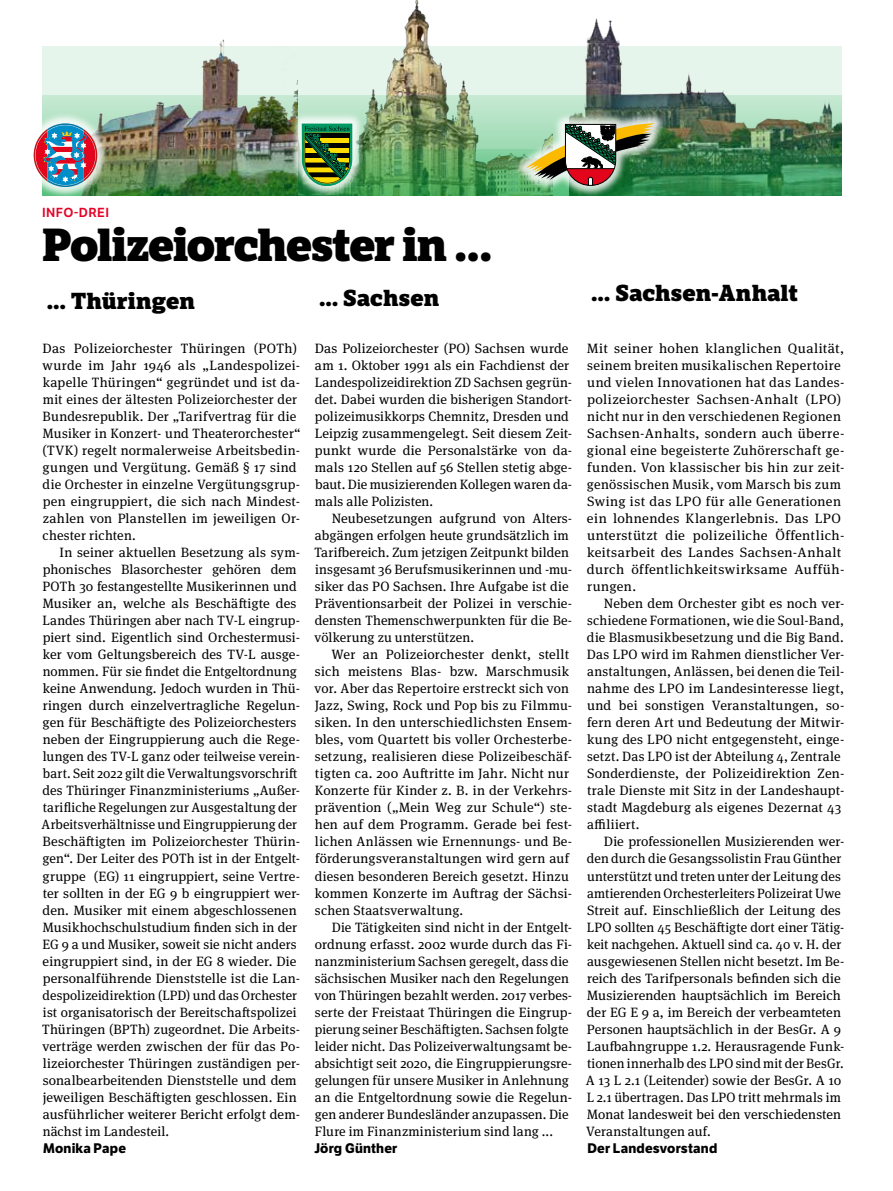
<style>
.page{position:relative;width:893px;height:1191px;background:#fff}
.page>*{position:absolute;margin:0;border:0;box-sizing:border-box;transform-origin:0 0}
.t1{font:800 45px "LFT Etica Sheriff";letter-spacing:-.03em;color:#000}
.t2{font:800 22.5px "LFT Etica Sheriff";letter-spacing:.005em;color:#000}
.t3{font:13.5px/17px "Meta Serif Pro";letter-spacing:.01em;color:#000}
.t4{font:13.5px/17px "Meta Serif Pro";letter-spacing:.03em;color:#000;scale:1.04 1}
.t5{font:700 13.5px "LFT Etica";letter-spacing:.015em;color:#000}
.t6{font:12.75px "LFT Etica SB";letter-spacing:.03em;color:#e40428}
</style>
<div class="page">
<div style="left:42px;top:47px;width:799px;height:149px;background:#e6f5eb"></div>
<img style="left:297px;top:0;width:255px;height:96px">
<img style="left:569px;top:18px;width:273px;height:178px">
<img style="left:42px;top:96px;width:799px;height:53px">
<img style="left:82px;top:39px;width:215px;height:110px">
<img style="left:109px;top:149px;width:732px;height:47px">
<div style="left:290px;top:111px;width:74px;height:87px;background:#fff;opacity:.84"></div>
<svg style="left:302px;top:124px;width:50px;height:62px;background:#4b7630"></svg>
<div style="left:22px;top:112px;width:87px;height:87px;background:#fff;opacity:.84"></div>
<img style="left:34px;top:123px;width:63px;height:64px">
<div style="left:514px;top:112px;width:153px;height:86px;background:#fff;opacity:.84"></div>
<img style="left:526px;top:123px;width:129px;height:63px">
<p class="t6" style="left:42px;top:205px;width:68px">INFO-DREI</p>
<h1 class="t1" style="left:42px;top:217px;width:451px">Polizeiorchester in …</h1>
<h2 class="t2" style="left:47px;top:287px;width:150px">… Thüringen</h2>
<p class="t3" style="left:43px;top:339px;width:260px">Das Polizeiorchester Thüringen (POTh) wurde im Jahr 1946 als „Landespolizei&shy;kapelle Thüringen“ gegründet und ist da&shy;mit eines der ältesten Polizeiorchester der Bundesrepublik. Der „Tarifvertrag für die Musiker in Konzert- und Theaterorchester“ (TVK) regelt normalerweise Arbeitsbedin&shy;gungen und Vergütung. Gemäß § 17 sind die Orchester in einzelne Vergütungsgrup&shy;pen eingruppiert, die sich nach Mindest&shy;zahlen von Planstellen im jeweiligen Or&shy;chester richten.</p>
<p class="t3" style="left:42px;top:543px;width:260px;text-indent:18px">In seiner aktuellen Besetzung als sym&shy;phonisches Blasorchester gehören dem POTh 30 festangestellte Musikerinnen und Musiker an, welche als Beschäftigte des Landes Thüringen aber nach TV-L eingrup&shy;piert sind. Eigentlich sind Orchestermusi&shy;ker vom Geltungsbereich des TV-L ausge&shy;nommen. Für sie findet die Entgeltordnung keine Anwendung. Jedoch wurden in Thü&shy;ringen durch einzelvertragliche Regelun&shy;gen für Beschäftigte des Polizeiorchesters neben der Eingruppierung auch die Rege&shy;lungen des TV-L ganz oder teilweise verein&shy;bart. Seit 2022 gilt die Verwaltungsvorschrift des Thüringer Finanzministeriums „Außer&shy;tarifliche Regelungen zur Ausgestaltung der Arbeitsverhältnisse und Eingruppierung der Beschäftigten im Polizeiorchester Thürin&shy;gen“. Der Leiter des POTh ist in der Entgelt&shy;gruppe (EG) 11 eingruppiert, seine Vertre&shy;ter sollten in der EG 9 b eingruppiert wer&shy;den. Musiker mit einem abgeschlossenen Musikhochschulstudium finden sich in der EG 9 a und Musiker, soweit sie nicht anders eingruppiert sind, in der EG 8 wieder. Die personalführende Dienststelle ist die Lan&shy;despolizeidirektion (LPD) und das Orchester ist organisatorisch der Bereitschaftspolizei Thüringen (BPTh) zugeordnet. Die Arbeits&shy;verträge werden zwischen der für das Po&shy;lizeiorchester Thüringen zuständigen per&shy;sonalbearbeitenden Dienststelle und dem jeweiligen Beschäftigten geschlossen. Ein ausführlicher weiterer Bericht erfolgt dem&shy;nächst im Landesteil.</p>
<p class="t5" style="left:43px;top:1139px;width:84px">Monika Pape</p>
<h2 class="t2" style="left:319px;top:283px;width:122px">… Sachsen</h2>
<p class="t3" style="left:315px;top:339px;width:259px">Das Polizeiorchester (PO) Sachsen wurde am 1. Oktober 1991 als ein Fachdienst der Landespolizeidirektion ZD Sachsen gegrün&shy;det. Dabei wurden die bisherigen Standort&shy;polizeimusikkorps Chemnitz, Dresden und Leipzig zusammengelegt. Seit diesem Zeit&shy;punkt wurde die Personalstärke von da&shy;mals 120 Stellen auf 56 Stellen stetig abge&shy;baut. Die musizierenden Kollegen waren da&shy;mals alle Polizisten.</p>
<p class="t3" style="left:314px;top:509px;width:259px;text-indent:17px">Neubesetzungen aufgrund von Alters&shy;abgängen erfolgen heute grundsätzlich im Tarifbereich. Zum jetzigen Zeitpunkt bilden insgesamt 36 Berufsmusikerinnen und -mu&shy;siker das PO Sachsen. Ihre Aufgabe ist die Präventionsarbeit der Polizei in verschie&shy;densten Themenschwerpunkten für die Be&shy;völkerung zu unterstützen.</p>
<p class="t3" style="left:315px;top:645px;width:259px;text-indent:17px">Wer an Polizeiorchester denkt, stellt sich meistens Blas- bzw. Marschmusik vor. Aber das Repertoire erstreckt sich von Jazz, Swing, Rock und Pop bis zu Filmmu&shy;siken. In den unterschiedlichsten Ensem&shy;bles, vom Quartett bis voller Orchesterbe&shy;setzung, realisieren diese Polizeibeschäf&shy;tigten ca. 200 Auftritte im Jahr. Nicht nur Konzerte für Kinder z. B. in der Verkehrs&shy;prävention („Mein Weg zur Schule“) ste&shy;hen auf dem Programm. Gerade bei fest&shy;lichen Anlässen wie Ernennungs- und Be&shy;förderungsveranstaltungen wird gern auf diesen besonderen Bereich gesetzt. Hinzu kommen Konzerte im Auftrag der Sächsi&shy;schen Staatsverwaltung.</p>
<p class="t3" style="left:315px;top:917px;width:259px;text-indent:17px">Die Tätigkeiten sind nicht in der Entgelt&shy;ordnung erfasst. 2002 wurde durch das Fi&shy;nanzministerium Sachsen geregelt, dass die sächsischen Musiker nach den Regelungen von Thüringen bezahlt werden. 2017 verbes&shy;serte der Freistaat Thüringen die Eingrup&shy;pierung seiner Beschäftigten. Sachsen folgte leider nicht. Das Polizeiverwaltungsamt be&shy;absichtigt seit 2020, die Eingruppierungsre&shy;gelungen für unsere Musiker in Anlehnung an die Entgeltordnung sowie die Regelun&shy;gen anderer Bundesländer anzupassen. Die Flure im Finanzministerium sind lang ...</p>
<p class="t5" style="left:314px;top:1139px;width:84px">Jörg Günther</p>
<h2 class="t2" style="left:591px;top:279px;width:209px">… Sachsen-Anhalt</h2>
<p class="t4" style="left:587px;top:339px;width:249px">Mit seiner hohen klanglichen Qualität, seinem breiten musikalischen Repertoire und vielen Innovationen hat das Landes&shy;polizeiorchester Sachsen-Anhalt (LPO) nicht nur in den verschiedenen Regionen Sachsen-Anhalts, sondern auch überre&shy;gional eine begeisterte Zuhörerschaft ge&shy;funden. Von klassischer bis hin zur zeit&shy;genössischen Musik, vom Marsch bis zum Swing ist das LPO für alle Generationen ein lohnendes Klangerlebnis. Das LPO unterstützt die polizeiliche Öffentlich&shy;keitsarbeit des Landes Sachsen-Anhalt durch öffentlichkeitswirksame Auffüh&shy;rungen.</p>
<p class="t3" style="left:587px;top:594px;width:259px;text-indent:17px">Neben dem Orchester gibt es noch ver&shy;schiedene Formationen, wie die Soul-Band, die Blasmusikbesetzung und die Big Band.<br>Das LPO wird im Rahmen dienstlicher Ver&shy;anstaltungen, Anlässen, bei denen die Teil&shy;nahme des LPO im Landesinteresse liegt, und bei sonstigen Veranstaltungen, so&shy;fern deren Art und Bedeutung der Mitwir&shy;kung des LPO nicht entgegensteht, einge&shy;setzt. Das LPO ist der Abteilung 4, Zentrale Sonderdienste, der Polizeidirektion Zen&shy;trale Dienste mit Sitz in der Landeshaupt&shy;stadt Magdeburg als eigenes Dezernat 43 affiliiert.</p>
<p class="t3" style="left:586px;top:832px;width:260px;text-indent:18px">Die professionellen Musizierenden wer&shy;den durch die Gesangssolistin Frau Günther unterstützt und treten unter der Leitung des amtierenden Orchesterleiters Polizeirat Uwe Streit auf. Einschließlich der Leitung des LPO sollten 45 Beschäftigte dort einer Tätig&shy;keit nachgehen. Aktuell sind ca. 40 v. H. der ausgewiesenen Stellen nicht besetzt. Im Be&shy;reich des Tarifpersonals befinden sich die Musizierenden hauptsächlich im Bereich der EG E 9 a, im Bereich der verbeamteten Personen hauptsächlich in der BesGr. A 9<br>Laufbahngruppe 1.2. Herausragende Funk&shy;tionen innerhalb des LPO sind mit der BesGr.<br>A 13 L 2.1 (Leitender) sowie der BesGr. A 10<br>L 2.1 übertragen. Das LPO tritt mehrmals im Monat landesweit bei den verschiedensten Veranstaltungen auf.</p>
<p class="t5" style="left:587px;top:1139px;width:131px">Der Landesvorstand</p>
</div>
